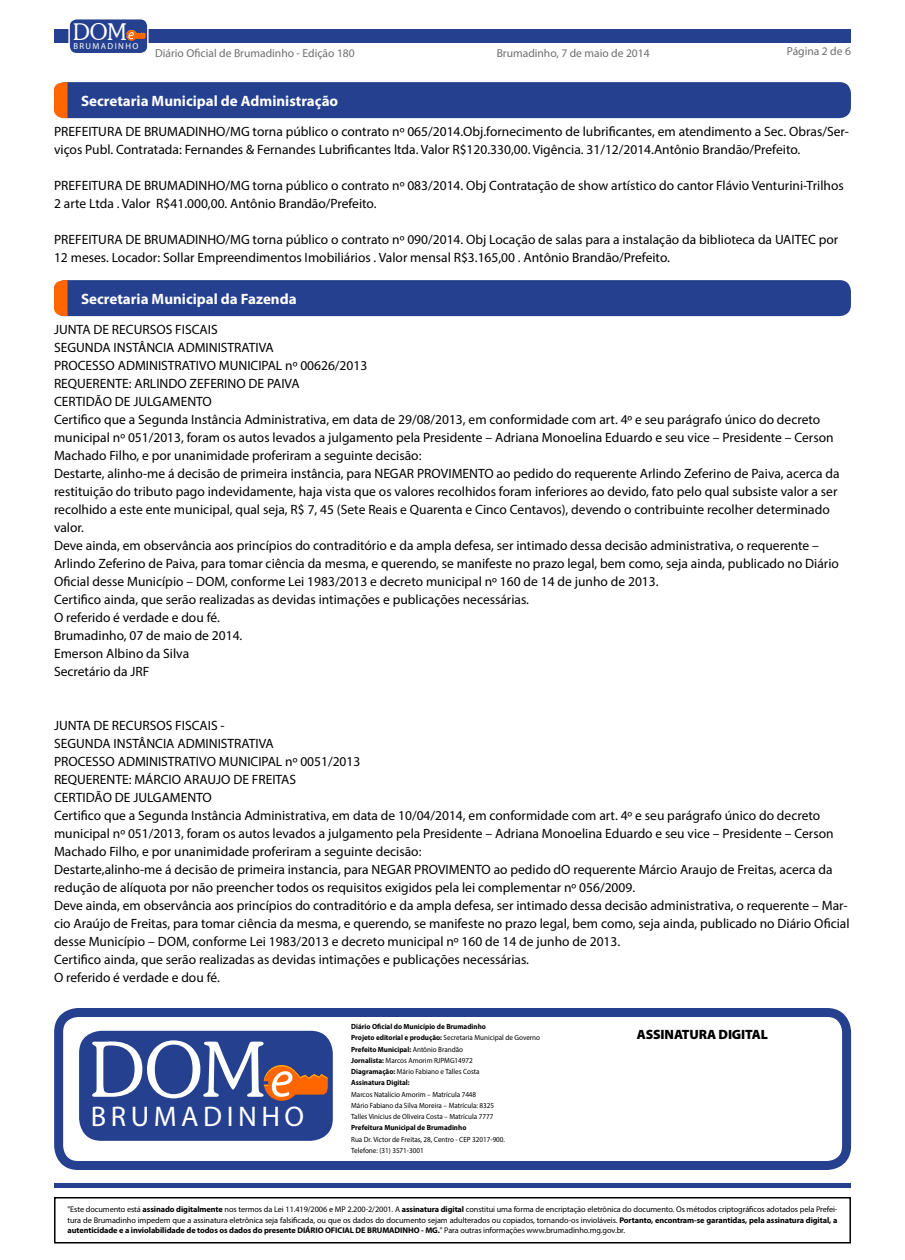
<style>
.page{position:relative;width:905px;height:1260px;background:#fff}
.page>*{position:absolute;margin:0;border:0;box-sizing:border-box;transform-origin:0 0}
.t1{font:300 76.35px "Souvenir IT Cby BT";color:#fff}
.t2{font:28.5px "Myriad Pro";letter-spacing:.16em;color:#fff}
.t3{font:300 23.25px "Souvenir IT Cby BT";color:#fff}
.t4{font:700 15px "Myriad Pro";color:#fff}
.t5{font:13.5px/18px "Myriad Pro";color:#000}
.t6{font:900 13.5px "Myriad Pro";letter-spacing:-.01em;color:#000}
.t7{font:11.55px "Myriad Pro";color:#6d6e71}
.t8{font:8.7px "Myriad Pro";letter-spacing:.16em;color:#fff}
.t9{font:8.25px/10.5px "Myriad Pro";letter-spacing:-.01em;color:#000;text-align:justify}
.t10{font:700 7.5px/11.2px "Myriad Pro";color:#000;scale:.95 1}
.t11{font:7.5px/11.2px "Myriad Pro";color:#000;scale:.95 1}
.s1{font-weight:400}
.s2{font-weight:700}
</style>
<div class="page">
<div style="left:54px;top:29px;width:796px;height:14px;background:#25408f"></div>
<hr style="left:55px;top:1184px;width:795px;height:4px;background:#25408f">
<div style="left:54px;top:1197px;width:796px;height:47px;border:2px solid #000"></div>
<div style="left:69px;top:19px;width:79px;height:35px;background:#25408f;border-radius:8px"></div>
<div style="left:68px;top:18px;width:80px;height:36px;border:1px solid #fff;border-radius:8px"></div>
<svg style="left:126px;top:30px;width:20px;height:11px"></svg>
<div style="left:54px;top:1008px;width:797px;height:162px;border:9px solid #25408f;border-radius:20px"></div>
<div style="left:54px;top:82px;width:796px;height:36px;background:#25408f;border-radius:11px"></div>
<svg style="left:54px;top:82px;width:14px;height:36px"></svg>
<div style="left:54px;top:280px;width:796px;height:36px;background:#25408f;border-radius:11px"></div>
<svg style="left:54px;top:280px;width:14px;height:36px"></svg>
<div style="left:77px;top:1028px;width:258px;height:115px;background:#25408f;border-radius:25px"></div>
<div style="left:74px;top:1026px;width:263px;height:120px;border:5px solid #fff;border-radius:25px"></div>
<svg style="left:264px;top:1065px;width:64px;height:36px"></svg>
<h3 class="t3" style="left:73px;top:17px;width:55px">DOM</h3>
<p class="t8" style="left:73px;top:40px;width:66px">BRUMADINHO</p>
<p class="t7" style="left:155px;top:46px;width:201px">Diário Oficial de Brumadinho - Edição 180</p>
<p class="t7" style="left:496px;top:46px;width:154px">Brumadinho, 7 de maio de 2014</p>
<p class="t7" style="left:786px;top:44px;width:66px">Página 2 de 6</p>
<p class="t4" style="left:81px;top:91px;width:259px">Secretaria Municipal de Administração</p>
<p class="t5" style="left:54px;top:122px;width:796px">PREFEITURA DE BRUMADINHO/MG torna público o contrato nº 065/2014.Obj.fornecimento de lubrificantes, em atendimento a Sec. Obras/Ser&shy;viços Publ. Contratada: Fernandes &amp; Fernandes Lubrificantes ltda. Valor R$120.330,00. Vigência. 31/12/2014.Antônio Brandão/Prefeito.</p>
<p class="t5" style="left:54px;top:176px;width:791px">PREFEITURA DE BRUMADINHO/MG torna público o contrato nº 083/2014. Obj Contratação de show artístico do cantor Flávio Venturini-Trilhos<br>2 arte Ltda . Valor R$41.000,00. Antônio Brandão/Prefeito.</p>
<p class="t5" style="left:54px;top:230px;width:785px">PREFEITURA DE BRUMADINHO/MG torna público o contrato nº 090/2014. Obj Locação de salas para a instalação da biblioteca da UAITEC por<br>12 meses. Locador: Sollar Empreendimentos Imobiliários . Valor mensal R$3.165,00 . Antônio Brandão/Prefeito.</p>
<p class="t4" style="left:81px;top:289px;width:217px">Secretaria Municipal da Fazenda</p>
<p class="t5" style="left:54px;top:320px;width:787px">JUNTA DE RECURSOS FISCAIS<br>SEGUNDA INSTÂNCIA ADMINISTRATIVA<br>PROCESSO ADMINISTRATIVO MUNICIPAL nº 00626/2013<br>REQUERENTE: ARLINDO ZEFERINO DE PAIVA<br>CERTIDÃO DE JULGAMENTO<br>Certifico que a Segunda Instância Administrativa, em data de 29/08/2013, em conformidade com art. 4º e seu parágrafo único do decreto municipal nº 051/2013, foram os autos levados a julgamento pela Presidente – Adriana Monoelina Eduardo e seu vice – Presidente – Cerson Machado Filho, e por unanimidade proferiram a seguinte decisão:<br>Destarte, alinho-me á decisão de primeira instância, para NEGAR PROVIMENTO ao pedido do requerente Arlindo Zeferino de Paiva, acerca da restituição do tributo pago indevidamente, haja vista que os valores recolhidos foram inferiores ao devido, fato pelo qual subsiste valor a ser recolhido a este ente municipal, qual seja, R$ 7, 45 (Sete Reais e Quarenta e Cinco Centavos), devendo o contribuinte recolher determinado valor.<br>Deve ainda, em observância aos princípios do contraditório e da ampla defesa, ser intimado dessa decisão administrativa, o requerente – Arlindo Zeferino de Paiva, para tomar ciência da mesma, e querendo, se manifeste no prazo legal, bem como, seja ainda, publicado no Diário Oficial desse Município – DOM, conforme Lei 1983/2013 e decreto municipal nº 160 de 14 de junho de 2013.<br>Certifico ainda, que serão realizadas as devidas intimações e publicações necessárias.<br>O referido é verdade e dou fé.<br>Brumadinho, 07 de maio de 2014.<br>Emerson Albino da Silva<br>Secretário da JRF</p>
<p class="t5" style="left:54px;top:716px;width:797px">JUNTA DE RECURSOS FISCAIS -<br>SEGUNDA INSTÂNCIA ADMINISTRATIVA<br>PROCESSO ADMINISTRATIVO MUNICIPAL nº 0051/2013<br>REQUERENTE: MÁRCIO ARAUJO DE FREITAS<br>CERTIDÃO DE JULGAMENTO<br>Certifico que a Segunda Instância Administrativa, em data de 10/04/2014, em conformidade com art. 4º e seu parágrafo único do decreto municipal nº 051/2013, foram os autos levados a julgamento pela Presidente – Adriana Monoelina Eduardo e seu vice – Presidente – Cerson Machado Filho, e por unanimidade proferiram a seguinte decisão:<br>Destarte,alinho-me á decisão de primeira instancia, para NEGAR PROVIMENTO ao pedido dO requerente Márcio Araujo de Freitas, acerca da redução de alíquota por não preencher todos os requisitos exigidos pela lei complementar nº 056/2009.<br>Deve ainda, em observância aos princípios do contraditório e da ampla defesa, ser intimado dessa decisão administrativa, o requerente – Mar&shy;cio Araújo de Freitas, para tomar ciência da mesma, e querendo, se manifeste no prazo legal, bem como, seja ainda, publicado no Diário Oficial desse Município – DOM, conforme Lei 1983/2013 e decreto municipal nº 160 de 14 de junho de 2013.<br>Certifico ainda, que serão realizadas as devidas intimações e publicações necessárias.<br>O referido é verdade e dou fé.</p>
<h1 class="t1" style="left:90px;top:1023px;width:177px">DOM</h1>
<h2 class="t2" style="left:91px;top:1099px;width:215px">BRUMADINHO</h2>
<p class="t10" style="left:351px;top:1021px;width:200px">Diário Oficial do Município de Brumadinho<br>Projeto editorial e produção: <span class="s1">Secretaria Municipal de Governo </span>Prefeito Municipal: <span class="s1">Antônio Brandão<br></span>Jornalista: <span class="s1">Marcos Amorim RJPMG14972<br></span>Diagramação: <span class="s1">Mário Fabiano e Talles Costa<br></span>Assinatura Digital:</p>
<p class="t11" style="left:351px;top:1088px;width:152px">Marcos Natalício Amorim – Matrícula 7448<br>Mário Fabiano da Silva Moreira – Matrícula: 8325<br>Talles Vinícius de Oliveira Costa – Matrícula 7777</p>
<p class="t10" style="left:351px;top:1122px;width:123px">Prefeitura Municipal de Brumadinho</p>
<p class="t11" style="left:351px;top:1133px;width:163px">Rua Dr. Victor de Freitas, 28, Centro - CEP 32017-900.<br>Telefone: (31) 3571-3001</p>
<p class="t6" style="left:636px;top:1027px;width:133px">ASSINATURA DIGITAL</p>
<p class="t9" style="left:68px;top:1204px;width:771px">"Este documento está <span class="s2">assinado digitalmente</span> nos termos da Lei 11.419/2006 e MP 2.200-2/2001. A <span class="s2">assinatura digital</span> constitui uma forma de encriptação eletrônica do documento. Os métodos criptográficos adotados pela Prefei&shy;tura de Brumadinho impedem que a assinatura eletrônica seja falsificada, ou que os dados do documento sejam adulterados ou copiados, tornando-os invioláveis. <span class="s2">Portanto, encontram-se garantidas, pela assinatura digital, a autenticidade e a inviolabilidade de todos os dados do presente DIÁRIO OFICIAL DE BRUMADINHO - MG.</span>" Para outras informações www.brumadinho.mg.gov.br.</p>
</div>
